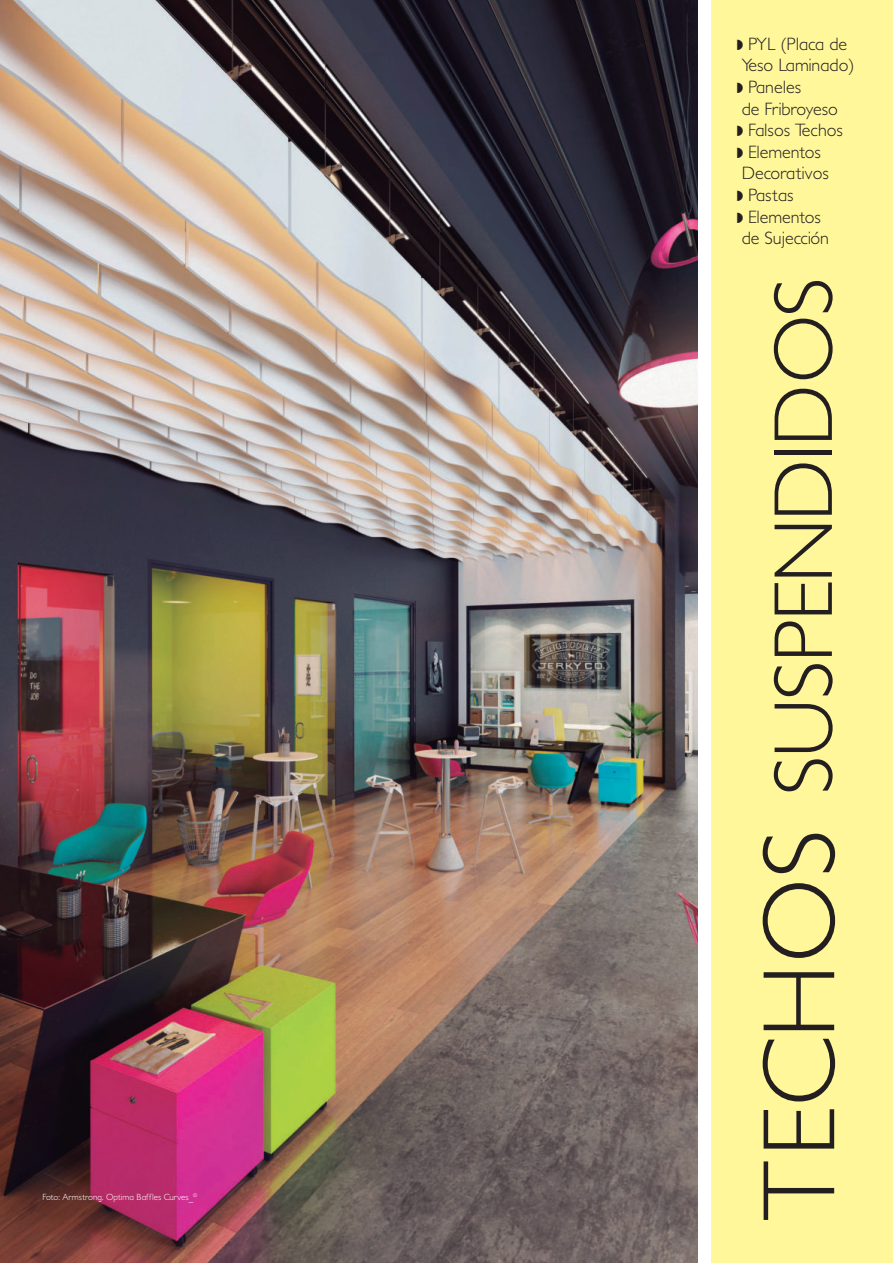
<style>
.page{position:relative;width:893px;height:1263px;background:#fff}
.page>*{position:absolute;margin:0;border:0;box-sizing:border-box;transform-origin:0 0}
.t1{font:300 84px "Petita";letter-spacing:-.02em;color:#231f20}
.t2{font:300 18px "Petita";color:#231f20}
.t3{font:300 9px "Petita";color:#fff}
.s1{font-size:103.5px}
</style>
<div class="page">
<img style="left:0;top:0;width:697px;height:1263px">
<div style="left:712px;top:0;width:181px;height:1263px;background:#fff79a"></div>
<p class="t3" style="left:43px;top:1193px;width:156px">Foto: Armstrong. Optima Baffles Curves_<sup>©</sup></p>
<p class="t2" style="left:748px;top:37px;width:100px">PYL (Placa de</p>
<p class="t2" style="left:742px;top:58px;width:114px">Yeso Laminado)</p>
<p class="t2" style="left:748px;top:80px;width:54px">Paneles</p>
<p class="t2" style="left:742px;top:101px;width:98px">de Fribroyeso</p>
<p class="t2" style="left:748px;top:123px;width:96px">Falsos Techos</p>
<p class="t2" style="left:748px;top:145px;width:74px">Elementos</p>
<p class="t2" style="left:742px;top:166px;width:89px">Decorativos</p>
<p class="t2" style="left:748px;top:188px;width:47px">Pastas</p>
<p class="t2" style="left:748px;top:209px;width:74px">Elementos</p>
<p class="t2" style="left:742px;top:231px;width:89px">de Sujección</p>
<h1 class="t1" style="left:771px;top:1220px;width:944px;rotate:-90deg"><span class="s1">TECHOS</span> SUSPENDIDOS</h1>
</div>
